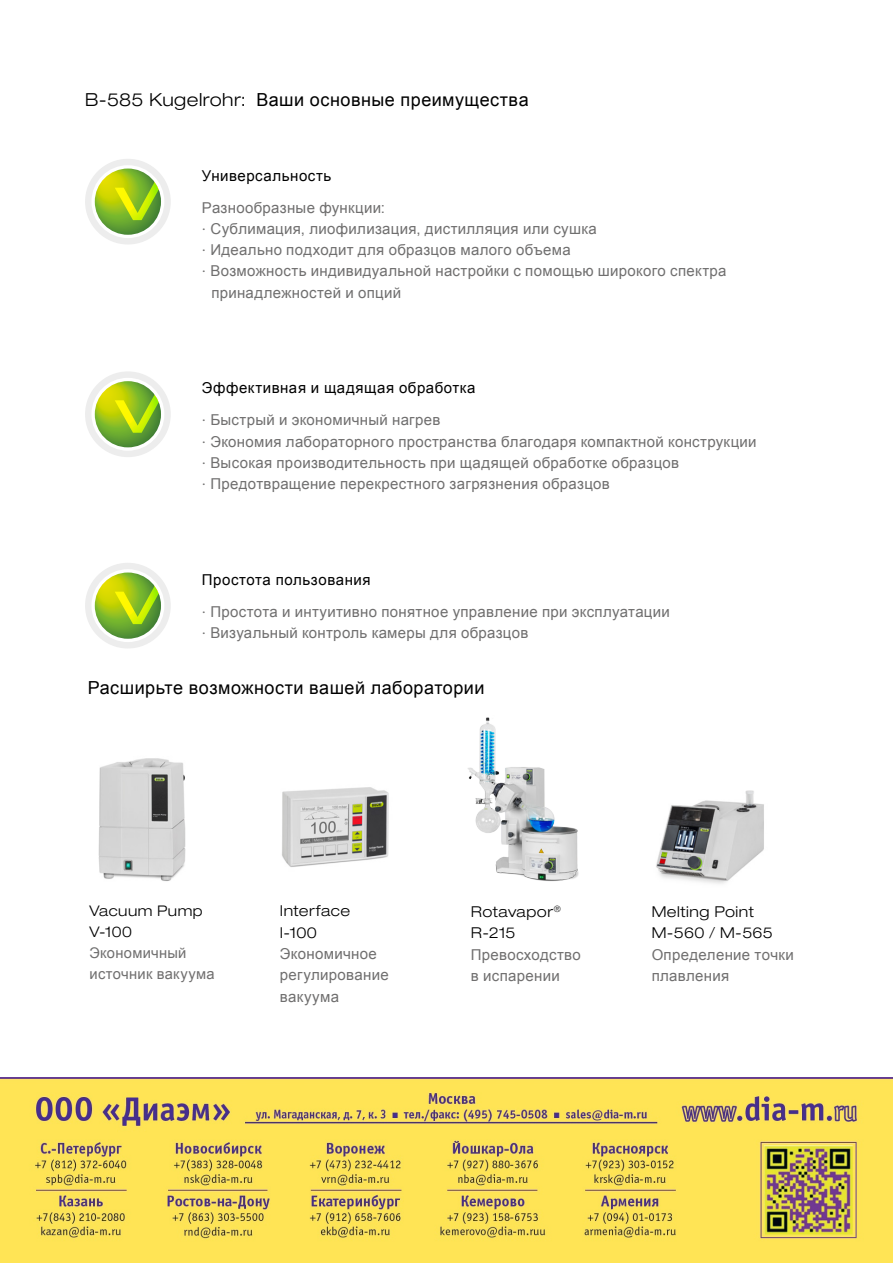
<style>
.page{position:relative;width:893px;height:1263px;background:#fff}
.page>*{position:absolute;margin:0;border:0;box-sizing:border-box;transform-origin:0 0}
.RU_Title{font:18px "Arial";letter-spacing:.025em;color:#000}
.EN_Title{font:300 expanded 18px "Helvetica Neue LT Std";letter-spacing:.025em;color:#000}
.RU_Body_text_left{font:15px/21.3px "Arial";letter-spacing:.02em;color:#706f6f}
.RU_Title_small_down{font:15px "Arial";letter-spacing:.035em;color:#000}
.t1{font:14.7px/20.9px "Arial";letter-spacing:.02em;color:#706f6f}
.s1{font-family:"Helvetica Neue LT Std";font-weight:300}
.s2{font-family:"Helvetica Neue LT Std";font-weight:300;font-stretch:expanded;color:#000}
</style>
<div class="page">
<div style="left:85px;top:159px;width:86px;height:85px;background:#ededed;border-radius:50%"></div>
<div style="left:91px;top:165px;width:73px;height:73px;background:#fff;border-radius:50%"></div>
<svg style="left:95px;top:169px;width:66px;height:66px"></svg>
<svg style="left:110px;top:168px;width:51px;height:67px"></svg>
<div style="left:85px;top:371px;width:86px;height:86px;background:#ededed;border-radius:50%"></div>
<svg style="left:91px;top:378px;width:73px;height:73px"></svg>
<svg style="left:95px;top:381px;width:66px;height:66px"></svg>
<svg style="left:110px;top:381px;width:51px;height:66px;background:#a0c53f"></svg>
<div style="left:85px;top:563px;width:86px;height:85px;background:#ededed;border-radius:50%"></div>
<div style="left:91px;top:569px;width:73px;height:73px;background:#fff;border-radius:50%"></div>
<svg style="left:95px;top:572px;width:66px;height:67px"></svg>
<svg style="left:110px;top:572px;width:51px;height:67px"></svg>
<img style="left:468px;top:717px;width:111px;height:164px">
<img style="left:656px;top:790px;width:108px;height:94px">
<img style="left:98px;top:758px;width:88px;height:123px">
<img style="left:282px;top:787px;width:107px;height:80px">
<img style="left:0;top:1077px;width:893px;height:186px">
<p class="EN_Title" style="left:85px;top:89px;width:162px">B-585 Kugelrohr:</p>
<p class="RU_Title" style="left:256px;top:88px;width:274px">Ваши основные преимущества</p>
<p class="RU_Title_small_down" style="left:202px;top:166px;width:131px">Универсальность</p>
<p class="RU_Body_text_left" style="left:202px;top:197px;width:185px">Разнообразные функции:</p>
<p class="RU_Body_text_left" style="left:202px;top:218px;width:396px"><span class="s1">∙</span> Сублимация, лиофилизация, дистилляция или сушка</p>
<p class="RU_Body_text_left" style="left:202px;top:239px;width:370px"><span class="s1">∙</span> Идеально подходит для образцов малого объема</p>
<p class="RU_Body_text_left" style="left:211px;top:261px;width:517px;text-indent:-9px"><span class="s1">∙</span> Возможность индивидуальной настройки с помощью широкого спектра принадлежностей и опций</p>
<p class="RU_Title_small_down" style="left:202px;top:378px;width:275px">Эффективная и щадящая обработка</p>
<p class="RU_Body_text_left" style="left:202px;top:409px;width:240px"><span class="s1">∙</span> Быстрый и экономичный нагрев</p>
<p class="RU_Body_text_left" style="left:202px;top:431px;width:556px"><span class="s1">∙</span> Экономия лабораторного пространства благодаря компактной конструкции</p>
<p class="RU_Body_text_left" style="left:202px;top:452px;width:479px"><span class="s1">∙</span> Высокая производительность при щадящей обработке образцов</p>
<p class="RU_Body_text_left" style="left:202px;top:473px;width:409px"><span class="s1">∙</span> Предотвращение перекрестного загрязнения образцов</p>
<p class="RU_Title_small_down" style="left:202px;top:570px;width:170px">Простота пользования</p>
<p class="RU_Body_text_left" style="left:202px;top:601px;width:469px"><span class="s1">∙</span> Простота и интуитивно понятное управление при эксплуатации</p>
<p class="RU_Body_text_left" style="left:202px;top:622px;width:328px"><span class="s1">∙</span> Визуальный контроль камеры для образцов</p>
<p class="RU_Title" style="left:88px;top:676px;width:398px">Расширьте возможности вашей лаборатории</p>
<p class="t1" style="left:90px;top:901px;width:127px"><span class="s2">Vacuum Pump<br>V-100<br></span>Экономичный источник вакуума</p>
<p class="RU_Body_text_left" style="left:280px;top:900px;width:110px"><span class="s2">Interface<br>I-100<br></span>Экономичное регулирование вакуума</p>
<p class="RU_Body_text_left" style="left:471px;top:901px;width:111px"><span class="s2">Rotavapor</span><sup>®<br></sup><span class="s2">R-215<br></span>Превосходство в испарении</p>
<p class="RU_Body_text_left" style="left:652px;top:901px;width:144px"><span class="s2">Melting Point<br>M-560 / M-565<br></span>Определение точки плавления</p>
</div>
